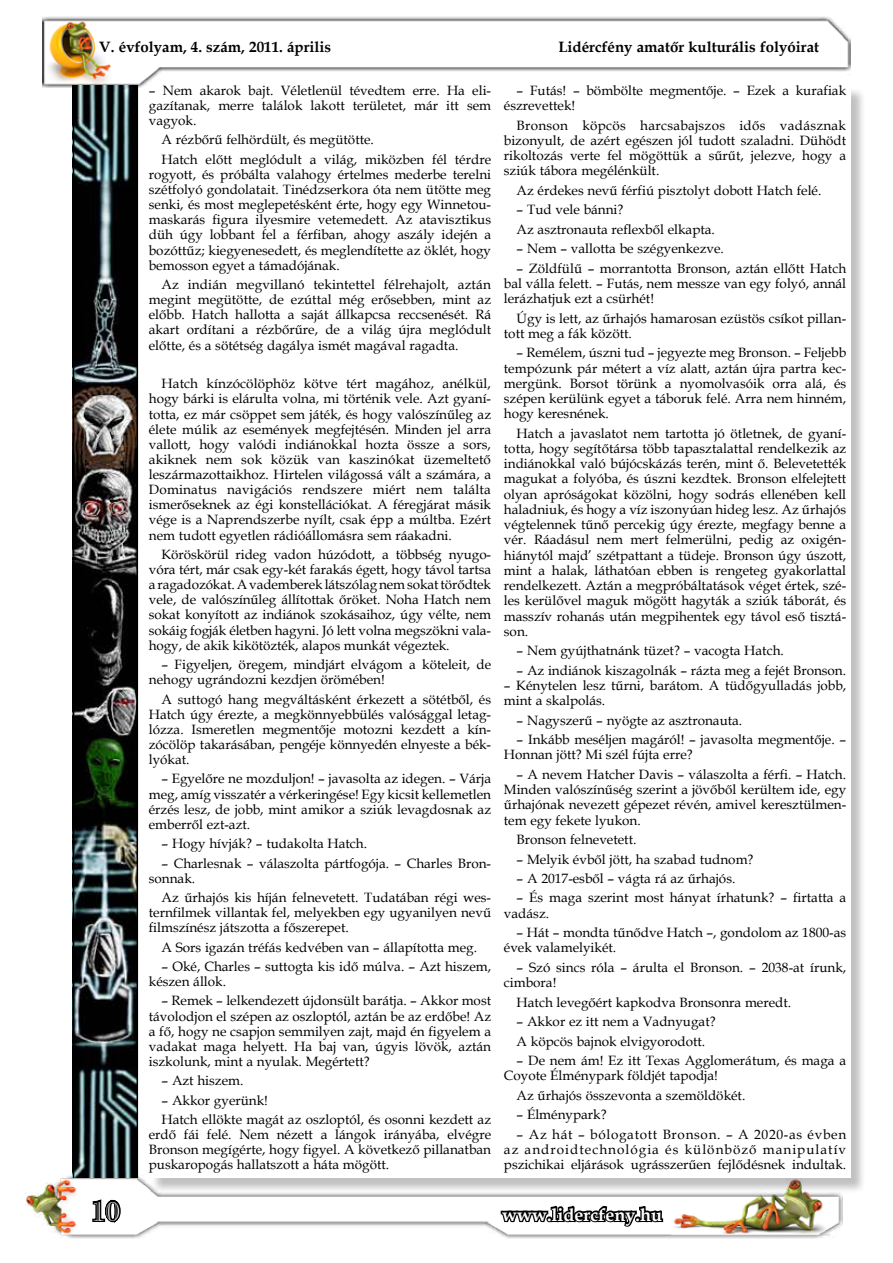
<style>
.page{position:relative;width:893px;height:1263px;background:#fff}
.page>*{position:absolute;margin:0;border:0;box-sizing:border-box;transform-origin:0 0}
.t1{font:27px "Casper Open Face";color:#fff}
.t2{font:700 18px "Book Antiqua";color:#fff}
.t3{font:700 15px "Book Antiqua";color:#000}
.t4{font:13.5px/15.1px "Book Antiqua";color:#000;text-align:justify}
</style>
<div class="page">
<img style="left:43px;top:17px;width:807px;height:70px">
<img style="left:26px;top:1175px;width:816px;height:64px">
<svg style="left:99px;top:16px;width:232px;height:40px"></svg>
<svg style="left:558px;top:40px;width:262px;height:16px"></svg>
<svg style="left:73px;top:1195px;width:50px;height:32px"></svg>
<svg style="left:499px;top:1201px;width:166px;height:30px"></svg>
<img style="left:74px;top:85px;width:63px;height:1093px">
<hr style="left:137px;top:85px;width:1px;height:1093px;background:#000">
<hr style="left:73px;top:85px;width:1px;height:1093px;background:#000">
<div style="left:151px;top:87px;width:716px;height:1107px;background:#000;opacity:.25"></div>
<div style="left:149px;top:85px;width:701px;height:1093px;background:#fff"></div>
<p class="t3" style="left:99px;top:36px;width:233px">V. évfolyam, 4. szám, 2011. április</p>
<p class="t3" style="left:558px;top:36px;width:262px">Lidércfény amatőr kulturális folyóirat</p>
<p class="t4" style="left:149px;top:82px;width:344px">– Nem akarok bajt. Véletlenül tévedtem erre. Ha eli&shy;gazítanak, merre találok lakott területet, már itt sem vagyok.</p>
<p class="t4" style="left:162px;top:130px;width:331px;line-height:19.4px">A rézbőrű felhördült, és megütötte.<br>Hatch előtt meglódult a világ, miközben fél térdre</p>
<p class="t4" style="left:149px;top:166px;width:344px">rogyott, és próbálta valahogy értelmes mederbe terelni szétfolyó gondolatait. Tinédzserkora óta nem ütötte meg senki, és most meglepetésként érte, hogy egy Winnetou&shy;maskarás figura ilyesmire vetemedett. Az atavisztikus düh úgy lobbant fel a férfiban, ahogy aszály idején a bozóttűz; kiegyenesedett, és meglendítette az öklét, hogy bemosson egyet a támadójának.</p>
<p class="t4" style="left:149px;top:277px;width:344px;text-indent:13px">Az indián megvillanó tekintettel félrehajolt, aztán megint megütötte, de ezúttal még erősebben, mint az előbb. Hatch hallotta a saját állkapcsa reccsenését. Rá akart ordítani a rézbőrűre, de a világ újra meglódult előtte, és a sötétség dagálya ismét magával ragadta.</p>
<p class="t4" style="left:149px;top:376px;width:344px;text-indent:13px">Hatch kínzócölöphöz kötve tért magához, anélkül, hogy bárki is elárulta volna, mi történik vele. Azt gyaní&shy;totta, ez már csöppet sem játék, és hogy valószínűleg az élete múlik az események megfejtésén. Minden jel arra vallott, hogy valódi indiánokkal hozta össze a sors, akiknek nem sok közük van kaszinókat üzemeltető leszármazottaikhoz. Hirtelen világossá vált a számára, a Dominatus navigációs rendszere miért nem találta ismerőseknek az égi konstellációkat. A féregjárat másik vége is a Naprendszerbe nyílt, csak épp a múltba. Ezért nem tudott egyetlen rádióállomásra sem ráakadni.</p>
<p class="t4" style="left:149px;top:546px;width:344px;text-indent:13px">Köröskörül rideg vadon húzódott, a többség nyugo&shy;vóra tért, már csak egy-két farakás égett, hogy távol tartsa a ragadozókat. A vademberek látszólag nem sokat törődtek vele, de valószínűleg állítottak őröket. Noha Hatch nem sokat konyított az indiánok szokásaihoz, úgy vélte, nem sokáig fogják életben hagyni. Jó lett volna megszökni vala&shy;hogy, de akik kikötözték, alapos munkát végeztek.</p>
<p class="t4" style="left:149px;top:656px;width:344px;text-indent:13px">– Figyeljen, öregem, mindjárt elvágom a köteleit, de nehogy ugrándozni kezdjen örömében!</p>
<p class="t4" style="left:149px;top:691px;width:344px;text-indent:13px">A suttogó hang megváltásként érkezett a sötétből, és Hatch úgy érezte, a megkönnyebbülés valósággal letag&shy;lózza. Ismeretlen megmentője motozni kezdett a kín&shy;zócölöp takarásában, pengéje könnyedén elnyeste a bék&shy;lyókat.</p>
<p class="t4" style="left:149px;top:771px;width:344px;text-indent:13px">– Egyelőre ne mozduljon! – javasolta az idegen. – Várja meg, amíg visszatér a vérkeringése! Egy kicsit kellemetlen érzés lesz, de jobb, mint amikor a sziúk levagdosnak az emberről ezt-azt.</p>
<p class="t4" style="left:162px;top:836px;width:207px">– Hogy hívják? – tudakolta Hatch.</p>
<p class="t4" style="left:149px;top:855px;width:344px;text-indent:13px">– Charlesnak – válaszolta pártfogója. – Charles Bron&shy;sonnak.</p>
<p class="t4" style="left:149px;top:889px;width:344px;text-indent:13px">Az űrhajós kis híján felnevetett. Tudatában régi wes&shy;ternfilmek villantak fel, melyekben egy ugyanilyen nevű filmszínész játszotta a főszerepet.</p>
<p class="t4" style="left:162px;top:939px;width:317px">A Sors igazán tréfás kedvében van – állapította meg.</p>
<p class="t4" style="left:149px;top:958px;width:344px;text-indent:13px">– Oké, Charles – suttogta kis idő múlva. – Azt hiszem, készen állok.</p>
<p class="t4" style="left:149px;top:993px;width:344px;text-indent:13px">– Remek – lelkendezett újdonsült barátja. – Akkor most távolodjon el szépen az oszloptól, aztán be az erdőbe! Az a fő, hogy ne csapjon semmilyen zajt, majd én figyelem a vadakat maga helyett. Ha baj van, úgyis lövök, aztán iszkolunk, mint a nyulak. Megértett?</p>
<p class="t4" style="left:162px;top:1073px;width:83px">– Azt hiszem.</p>
<p class="t4" style="left:162px;top:1090px;width:331px;line-height:19.4px">– Akkor gyerünk!<br>Hatch ellökte magát az oszloptól, és osonni kezdett az</p>
<p class="t4" style="left:149px;top:1127px;width:344px">erdő fái felé. Nem nézett a lángok irányába, elvégre Bronson megígérte, hogy figyel. A következő pillanatban puskaropogás hallatszott a háta mögött.</p>
<p class="t4" style="left:504px;top:82px;width:344px;text-indent:13px">– Futás! – bömbölte megmentője. – Ezek a kurafiak észrevettek!</p>
<p class="t4" style="left:504px;top:117px;width:344px;text-indent:13px">Bronson köpcös harcsabajszos idős vadásznak bizonyult, de azért egészen jól tudott szaladni. Dühödt rikoltozás verte fel mögöttük a sűrűt, jelezve, hogy a sziúk tábora megélénkült.</p>
<p class="t4" style="left:517px;top:182px;width:306px">Az érdekes nevű férfiú pisztolyt dobott Hatch felé.</p>
<p class="t4" style="left:517px;top:200px;width:200px;line-height:19.5px">– Tud vele bánni?<br>Az asztronauta reflexből elkapta.</p>
<p class="t4" style="left:517px;top:241px;width:209px">– Nem – vallotta be szégyenkezve.</p>
<p class="t4" style="left:504px;top:260px;width:344px;text-indent:13px">– Zöldfülű – morrantotta Bronson, aztán ellőtt Hatch bal válla felett. – Futás, nem messze van egy folyó, annál lerázhatjuk ezt a csürhét!</p>
<p class="t4" style="left:504px;top:310px;width:344px;text-indent:13px">Úgy is lett, az űrhajós hamarosan ezüstös csíkot pillan&shy;tott meg a fák között.</p>
<p class="t4" style="left:504px;top:345px;width:344px;text-indent:13px">– Remélem, úszni tud – jegyezte meg Bronson. – Feljebb tempózunk pár métert a víz alatt, aztán újra partra kec&shy;mergünk. Borsot törünk a nyomolvasóik orra alá, és szépen kerülünk egyet a táboruk felé. Arra nem hinném, hogy keresnének.</p>
<p class="t4" style="left:504px;top:425px;width:344px;text-indent:13px">Hatch a javaslatot nem tartotta jó ötletnek, de gyaní&shy;totta, hogy segítőtársa több tapasztalattal rendelkezik az indiánokkal való bújócskázás terén, mint ő. Belevetették magukat a folyóba, és úszni kezdtek. Bronson elfelejtett olyan apróságokat közölni, hogy sodrás ellenében kell haladniuk, és hogy a víz iszonyúan hideg lesz. Az űrhajós végtelennek tűnő percekig úgy érezte, megfagy benne a vér. Ráadásul nem mert felmerülni, pedig az oxigén&shy;hiánytól majd’ szétpattant a tüdeje. Bronson úgy úszott, mint a halak, láthatóan ebben is rengeteg gyakorlattal rendelkezett. Aztán a megpróbáltatások véget értek, szé&shy;les kerülővel maguk mögött hagyták a sziúk táborát, és masszív rohanás után megpihentek egy távol eső tisztá&shy;son.</p>
<p class="t4" style="left:517px;top:643px;width:269px">– Nem gyújthatnánk tüzet? – vacogta Hatch.</p>
<p class="t4" style="left:517px;top:662px;width:331px">– Az indiánok kiszagolnák – rázta meg a fejét Bronson.</p>
<p class="t4" style="left:504px;top:677px;width:344px">– Kénytelen lesz tűrni, barátom. A tüdőgyulladás jobb, mint a skalpolás.</p>
<p class="t4" style="left:517px;top:712px;width:227px">– Nagyszerű – nyögte az asztronauta.</p>
<p class="t4" style="left:504px;top:732px;width:344px;text-indent:13px">– Inkább meséljen magáról! – javasolta megmentője. –<br>Honnan jött? Mi szél fújta erre?</p>
<p class="t4" style="left:504px;top:766px;width:344px;text-indent:13px">– A nevem Hatcher Davis – válaszolta a férfi. – Hatch.<br>Minden valószínűség szerint a jövőből kerültem ide, egy űrhajónak nevezett gépezet révén, amivel keresztülmen&shy;tem egy fekete lyukon.</p>
<p class="t4" style="left:517px;top:831px;width:121px">Bronson felnevetett.</p>
<p class="t4" style="left:517px;top:851px;width:238px">– Melyik évből jött, ha szabad tudnom?</p>
<p class="t4" style="left:517px;top:870px;width:220px">– A 2017-esből – vágta rá az űrhajós.</p>
<p class="t4" style="left:504px;top:890px;width:344px;text-indent:13px">– És maga szerint most hányat írhatunk? – firtatta a vadász.</p>
<p class="t4" style="left:504px;top:925px;width:344px;text-indent:13px">– Hát – mondta tűnődve Hatch –, gondolom az 1800-as évek valamelyikét.</p>
<p class="t4" style="left:504px;top:959px;width:344px;text-indent:13px">– Szó sincs róla – árulta el Bronson. – 2038-at írunk, cimbora!</p>
<p class="t4" style="left:517px;top:994px;width:276px">Hatch levegőért kapkodva Bronsonra meredt.</p>
<p class="t4" style="left:517px;top:1011px;width:201px;line-height:19.5px">– Akkor ez itt nem a Vadnyugat?<br>A köpcös bajnok elvigyorodott.</p>
<p class="t4" style="left:504px;top:1052px;width:344px;text-indent:13px">– De nem ám! Ez itt Texas Agglomerátum, és maga a<br>Coyote Élménypark földjét tapodja!</p>
<p class="t4" style="left:517px;top:1087px;width:230px">Az űrhajós összevonta a szemöldökét.</p>
<p class="t4" style="left:517px;top:1107px;width:92px">– Élménypark?</p>
<p class="t4" style="left:504px;top:1126px;width:344px;text-indent:13px">– Az hát – bólogatott Bronson. – A 2020-as évben az androidtechnológia és különböző manipulatív pszichikai eljárások ugrásszerűen fejlődésnek indultak.</p>
<h1 class="t1" style="left:91px;top:1196px;width:30px">10</h1>
<h2 class="t2" style="left:502px;top:1202px;width:161px">www.lidercfeny.hu</h2>
</div>
